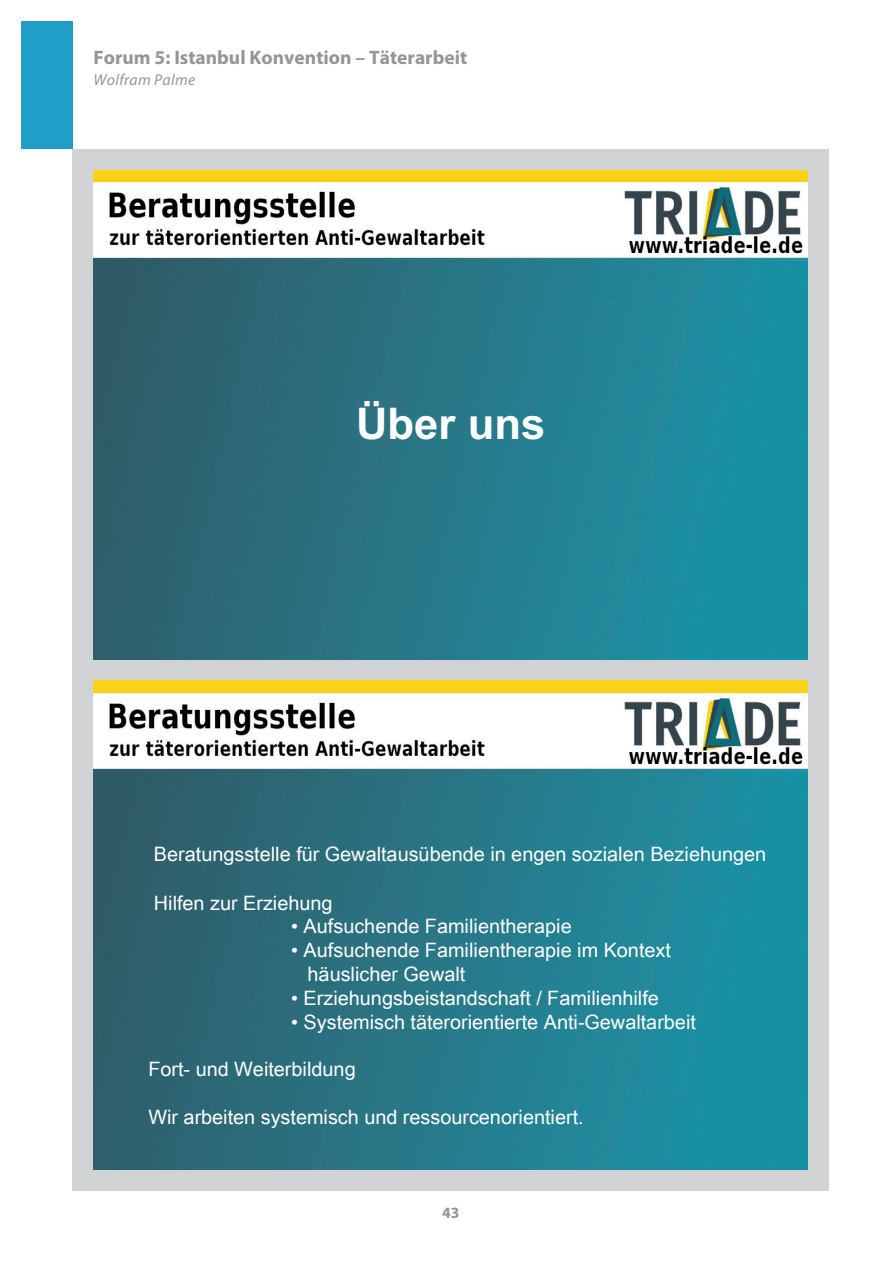
<style>
.page{position:relative;width:893px;height:1263px;background:#fff}
.page>*{position:absolute;margin:0;border:0;box-sizing:border-box;transform-origin:0 0}
.t1{font:700 43.65px "Arial";color:#fff}
.t2{font:19.8px/23.9px "Arial Unicode MS";color:#fff}
.A-Titel{font:700 19.5px "Myriad Pro";color:#939598}
.A-AutorIn{font:italic 15.75px "Myriad Pro";letter-spacing:.02em;color:#939598}
.t3{font:700 15.75px "Myriad Pro";color:#939598}
</style>
<div class="page">
<div style="left:72px;top:149px;width:757px;height:1042px;background:#d1d2d4"></div>
<img style="left:94px;top:680px;width:714px;height:489px">
<img style="left:94px;top:170px;width:714px;height:489px">
<div style="left:21px;top:21px;width:51px;height:128px;background:#1f9ec9"></div>
<p class="A-Titel" style="left:94px;top:44px;width:375px">Forum 5: Istanbul Konvention – Täterarbeit</p>
<p class="A-AutorIn" style="left:94px;top:70px;width:103px">Wolfram Palme</p>
<p class="t1" style="left:356px;top:392px;width:191px">Über uns</p>
<p class="t2" style="left:154px;top:841px;width:614px">Beratungsstelle für Gewaltausübende in engen sozialen Beziehungen</p>
<p class="t2" style="left:154px;top:890px;width:180px">Hilfen zur Erziehung</p>
<p class="t2" style="left:291px;top:914px;width:282px">• Aufsuchende Familientherapie</p>
<p class="t2" style="left:308px;top:938px;width:365px;text-indent:-16px">• Aufsuchende Familientherapie im Kontext häuslicher Gewalt</p>
<p class="t2" style="left:291px;top:985px;width:369px">• Erziehungsbeistandschaft / Familienhilfe</p>
<p class="t2" style="left:291px;top:1009px;width:406px">• Systemisch täterorientierte Anti-Gewaltarbeit</p>
<p class="t2" style="left:148px;top:1057px;width:209px">Fort- und Weiterbildung</p>
<p class="t2" style="left:148px;top:1104px;width:437px">Wir arbeiten systemisch und ressourcenorientiert.</p>
<p class="t3" style="left:442px;top:1203px;width:19px">43</p>
</div>
